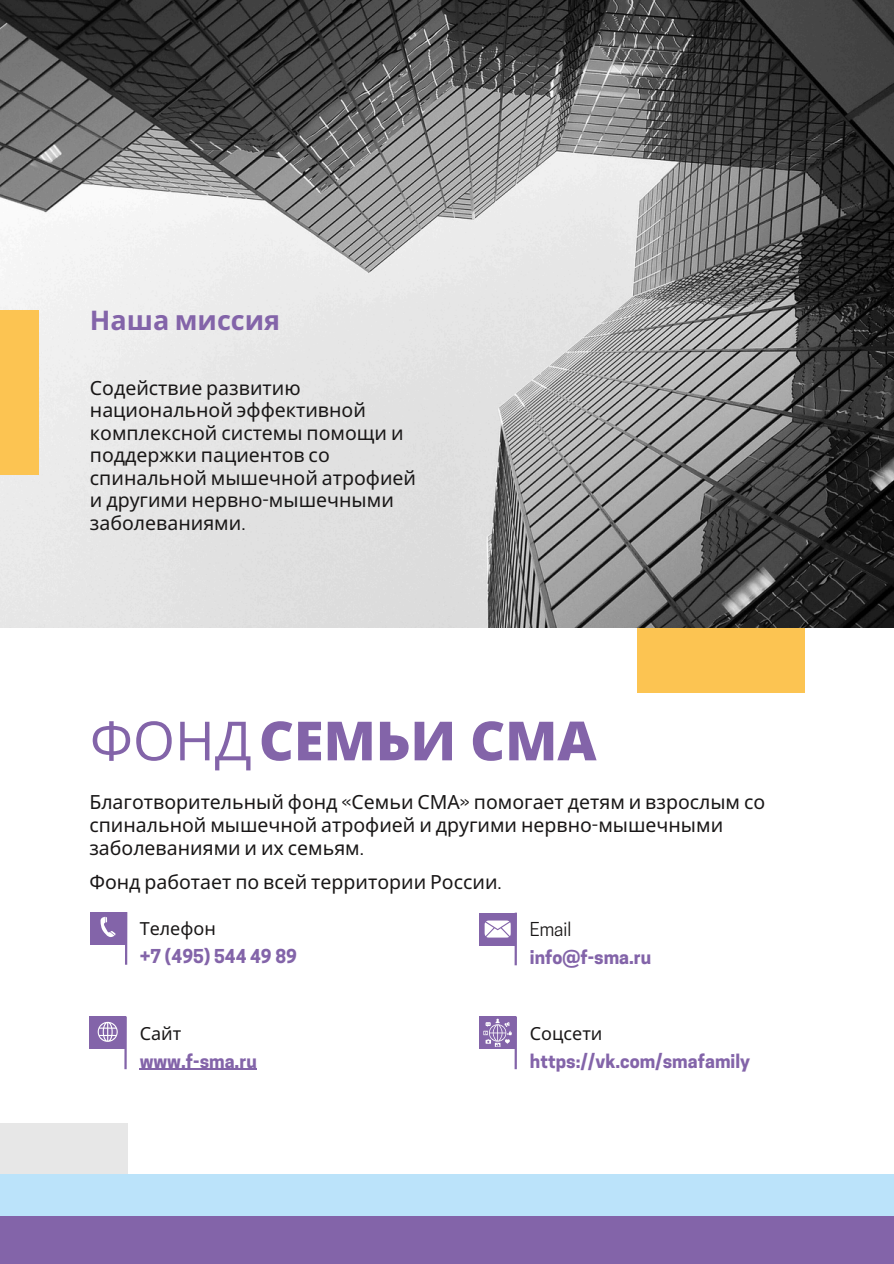
<style>
.page{position:relative;width:894px;height:1264px;background:#fff}
.page>*{position:absolute;margin:0;border:0;box-sizing:border-box;transform-origin:0 0}
.t1{font:800 54px "Open Sans";color:#8364a9}
.t2{font:700 27px "Noto Sans";color:#8364a9}
.t3{font:19.5px/22.5px "Noto Sans";color:#191717}
.t4{font:700 18px "Cooper Hewitt";color:#8364a9}
.t5{font:18px "Noto Sans";color:#191717}
.t6{font:18px "Cooper Hewitt";color:#191717}
.s1{font-family:"Cooper Hewitt"}
.s2{font-weight:400}
</style>
<div class="page">
<div style="left:637px;top:529px;width:167px;height:164px;background:#fcc452"></div>
<img style="left:0;top:0;width:893px;height:628px">
<div style="left:0;top:1123px;width:127px;height:140px;background:#e7e7e7"></div>
<div style="left:0;top:1208px;width:893px;height:55px;background:#8364a9"></div>
<div style="left:0;top:1174px;width:893px;height:41px;background:#bbe3fa"></div>
<div style="left:90px;top:912px;width:36px;height:32px;background:#8364a9"></div>
<svg style="left:100px;top:916px;width:15px;height:21px"></svg>
<hr style="left:125px;top:912px;width:2px;height:52px;background:#8364a9">
<div style="left:89px;top:1016px;width:36px;height:33px;background:#8364a9"></div>
<hr style="left:124px;top:1016px;width:3px;height:53px;background:#8364a9">
<svg style="left:98px;top:1021px;width:20px;height:20px"></svg>
<div style="left:479px;top:912px;width:36px;height:33px;background:#8364a9"></div>
<hr style="left:514px;top:912px;width:3px;height:53px;background:#8364a9">
<div style="left:479px;top:1016px;width:36px;height:33px;background:#8364a9"></div>
<hr style="left:514px;top:1016px;width:3px;height:53px;background:#8364a9">
<div style="left:0;top:310px;width:39px;height:164px;background:#fcc452"></div>
<svg style="left:484px;top:920px;width:26px;height:17px"></svg>
<svg style="left:483px;top:1018px;width:28px;height:28px"></svg>
<hr style="left:140px;top:1068px;width:117px;height:1px;background:#8364a9">
<p class="t2" style="left:90px;top:301px;width:192px">Наша миссия</p>
<p class="t3" style="left:90px;top:376px;width:327px">Содействие развитию национальной эффективной комплексной системы помощи и поддержки пациентов со спинальной мышечной атрофией и другими нервно<span class="s1">-</span>мышечными заболеваниями<span class="s1">.</span></p>
<p class="t1" style="left:90px;top:702px;width:508px"><span class="s2">ФОНД</span>СЕМЬИ СМА</p>
<p class="t3" style="left:89px;top:789px;width:677px;line-height:23.2px">Благотворительный фонд <span class="s1">«</span>Семьи СМА<span class="s1">»</span> помогает детям и взрослым со спинальной мышечной атрофией и другими нервно<span class="s1">-</span>мышечными заболеваниями и их семьям<span class="s1">.</span></p>
<p class="t3" style="left:89px;top:870px;width:414px">Фонд работает по всей территории России<span class="s1">.</span></p>
<h2 class="t5" style="left:140px;top:915px;width:78px">Телефон</h2>
<h1 class="t4" style="left:140px;top:949px;width:159px">+7 (495) 544 49 89</h1>
<h3 class="t5" style="left:140px;top:1020px;width:43px">Сайт</h3>
<p class="t4" style="left:140px;top:1054px;width:118px">www.f-sma.ru</p>
<p class="t6" style="left:529px;top:922px;width:43px">Email</p>
<p class="t4" style="left:529px;top:950px;width:123px">info@f-sma.ru</p>
<p class="t5" style="left:529px;top:1020px;width:74px">Соцсети</p>
<p class="t4" style="left:529px;top:1054px;width:221px">https://vk.com/smafamily</p>
</div>
